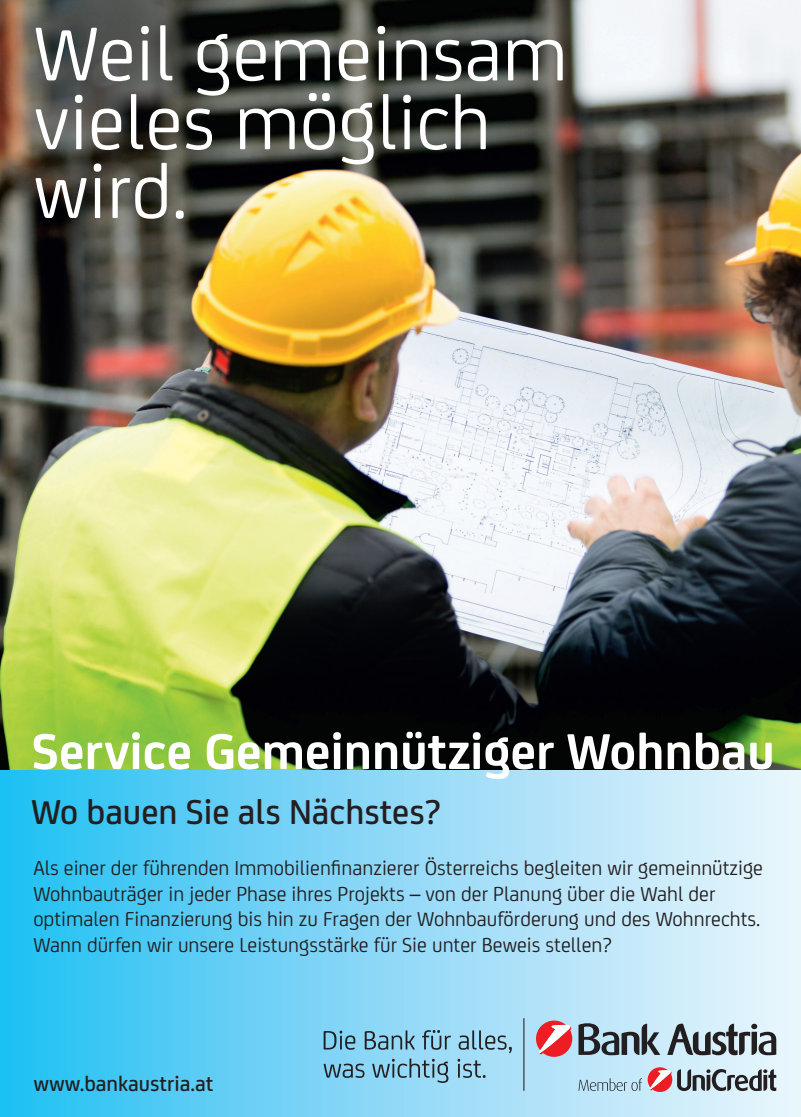
<style>
.page{position:relative;width:801px;height:1117px;background:#fff}
.page>*{position:absolute;margin:0;border:0;box-sizing:border-box;transform-origin:0 0}
.t1{font:81.38px/68.8px "Uni Credit";color:#fff}
.t2{font:700 53.75px "Uni Credit";color:#fff}
.t3{font:500 36.88px "Uni Credit";color:#231f20}
.t4{font:500 22.5px "Uni Credit";color:#231f20}
.t5{font:21.62px/25.8px "Uni Credit";color:#231f20}
</style>
<div class="page">
<div style="left:0;top:0;width:801px;height:1116px;background:linear-gradient(to right,#27bff2,#f0f2fa)"></div>
<svg style="left:536px;top:1020px;width:36px;height:36px"></svg>
<svg style="left:578px;top:1067px;width:198px;height:24px;background:#a8acb6"></svg>
<svg style="left:578px;top:1022px;width:82px;height:32px;background:#7c8f9a"></svg>
<svg style="left:667px;top:1023px;width:109px;height:31px;background:#8a979d"></svg>
<svg style="left:324px;top:1030px;width:31px;height:19px"></svg>
<svg style="left:365px;top:1030px;width:50px;height:19px"></svg>
<svg style="left:422px;top:1029px;width:29px;height:20px"></svg>
<svg style="left:459px;top:1030px;width:53px;height:22px"></svg>
<svg style="left:323px;top:1063px;width:41px;height:14px"></svg>
<svg style="left:372px;top:1058px;width:76px;height:24px;background:#7bb1c8"></svg>
<svg style="left:457px;top:1058px;width:28px;height:19px"></svg>
<hr style="left:523px;top:1017px;width:1px;height:73px;background:#231f20">
<img style="left:0;top:0;width:801px;height:768px">
<h1 class="t1" style="left:34px;top:14px;width:535px">Weil gemeinsam vieles möglich wird.</h1>
<h2 class="t2" style="left:32px;top:710px;width:744px">Service Gemeinnütziger Wohnbau</h2>
<h3 class="t3" style="left:32px;top:784px;width:411px">Wo bauen Sie als Nächstes?</h3>
<p class="t5" style="left:33px;top:853px;width:731px">Als einer der führenden Immobilienfinanzierer Österreichs begleiten wir gemeinnützige Wohnbauträger in jeder Phase ihres Projekts – von der Planung über die Wahl der optimalen Finanzierung bis hin zu Fragen der Wohnbauförderung und des Wohnrechts.<br>Wann dürfen wir unsere Leistungsstärke für Sie unter Beweis stellen?</p>
<p class="t4" style="left:34px;top:1067px;width:181px">www.bankaustria.at</p>
</div>
